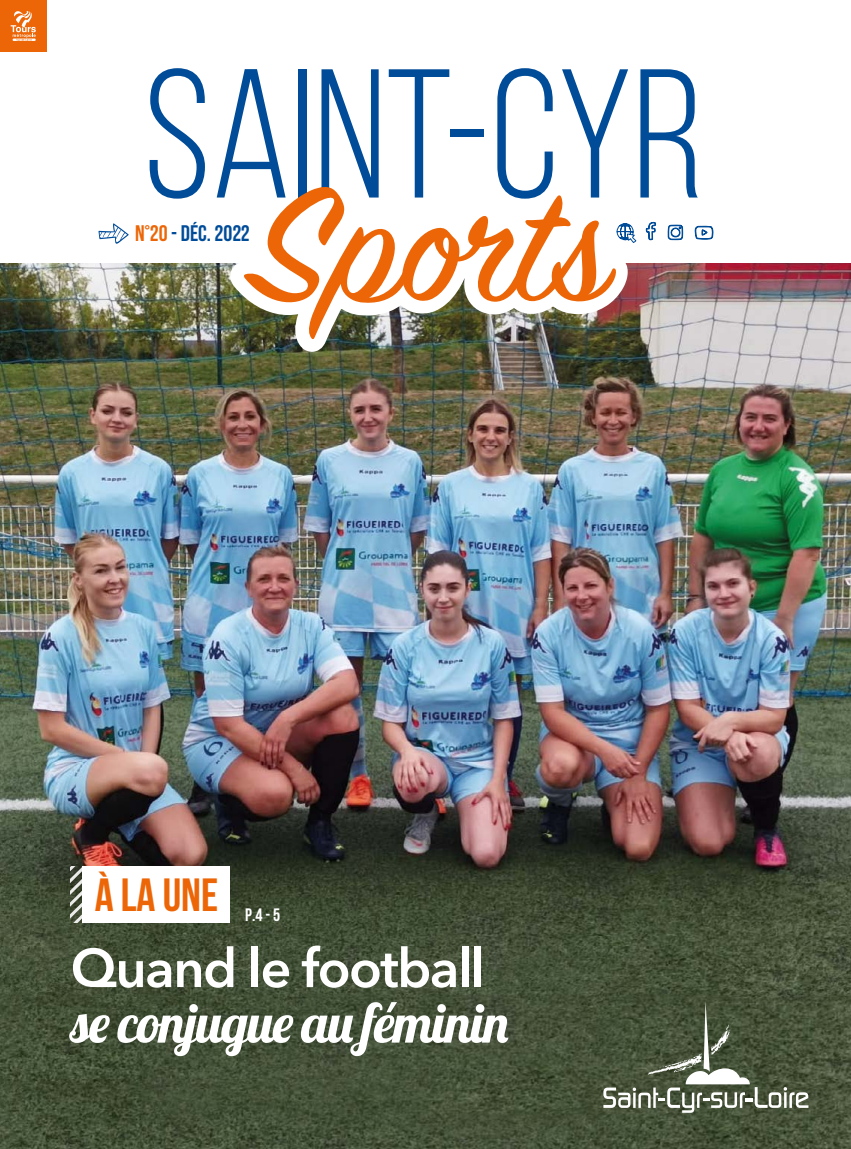
<style>
.page{position:relative;width:851px;height:1149px;background:#fff}
.page>*{position:absolute;margin:0;border:0;box-sizing:border-box;transform-origin:0 0}
.t1{font:183px "Bebas Neue";color:#004c99}
.t2{font:180px "Sign Painter House Script";color:#ec6607}
.t3{font:54px "Lobster";letter-spacing:-.03em;color:#fff}
.t4{font:600 54px "Avenir Next";letter-spacing:-.03em;color:#fff}
.t5{font:700 46.5px "Bebas Neue";color:#ec6607}
.t6{font:700 22.5px "Bebas Neue";color:#004c99}
.t7{font:700 18px "Bebas Neue";color:#fff}
.s1{color:#ec6607}
</style>
<div class="page">
<img style="left:0;top:264px;width:850px;height:884px">
<svg style="left:603px;top:1000px;width:205px;height:112px;background:#5a644e"></svg>
<div style="left:83px;top:865px;width:147px;height:56px;background:#fff"></div>
<svg style="left:71px;top:865px;width:12px;height:57px"></svg>
<div style="left:0;top:0;width:46px;height:51px;background:#ec6607"></div>
<svg style="left:11px;top:11px;width:25px;height:30px"></svg>
<svg style="left:646px;top:221px;width:9px;height:19px"></svg>
<svg style="left:667px;top:225px;width:16px;height:15px"></svg>
<svg style="left:694px;top:226px;width:19px;height:13px"></svg>
<svg style="left:616px;top:223px;width:20px;height:19px"></svg>
<svg style="left:98px;top:223px;width:31px;height:21px"></svg>
<h1 class="t1" style="left:143px;top:36px;width:561px">SAINT-CYR</h1>
<h2 class="t2" style="left:251px;top:134px;width:358px">Sports</h2>
<p class="t6" style="left:135px;top:221px;width:116px"><span class="s1">N°20</span>- Déc. 2022</p>
<p class="t5" style="left:95px;top:869px;width:125px">À LA UNE</p>
<p class="t7" style="left:245px;top:904px;width:37px">P.4 - 5</p>
<p class="t4" style="left:71px;top:921px;width:416px">Quand le football</p>
<p class="t3" style="left:71px;top:988px;width:441px">se conjugue au féminin</p>
</div>
